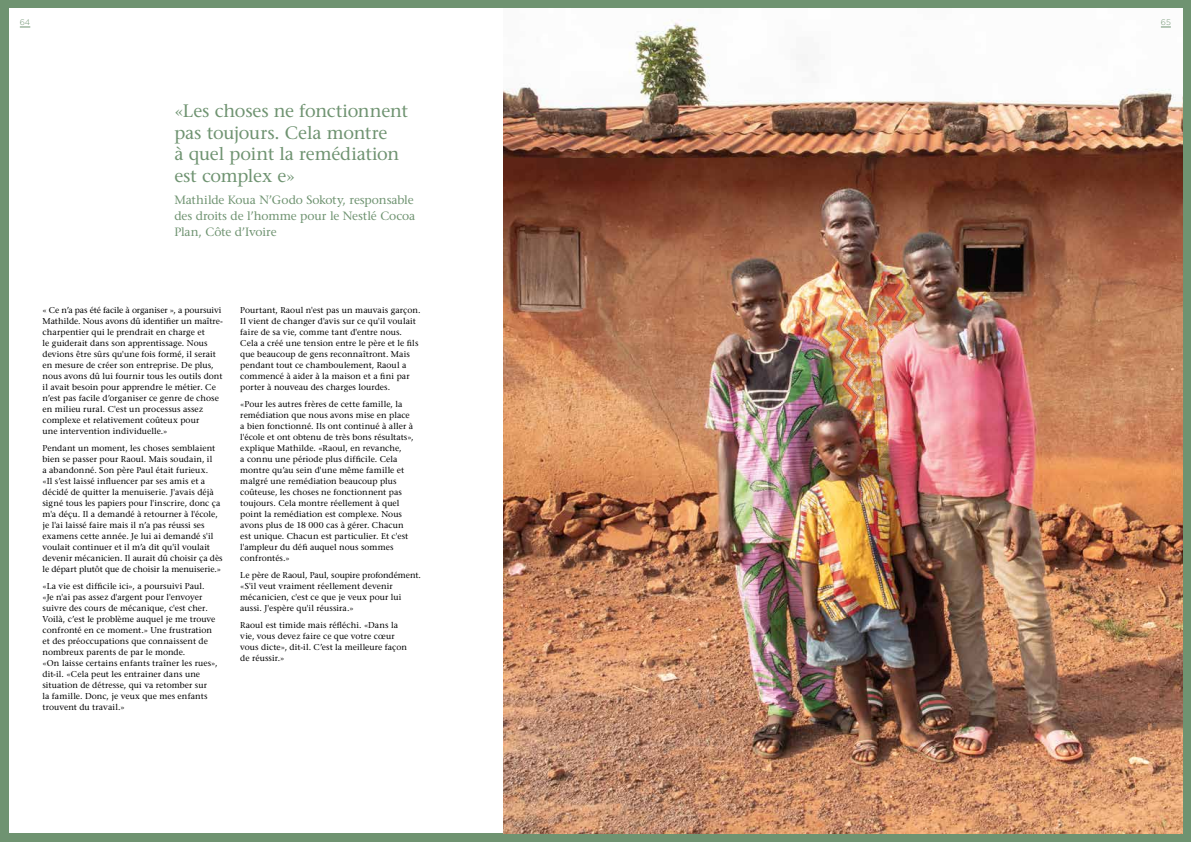
<style>
.page{position:relative;width:1191px;height:842px;background:#fff}
.page>*{position:absolute;margin:0;border:0;box-sizing:border-box;transform-origin:0 0}
.t1{font:500 18px/21.6px "Stone Serif Std";letter-spacing:-.015em;color:#6f9371}
.t2{font:500 12px/16px "Stone Serif Std";letter-spacing:-.01em;color:#6f9371}
.t3{font:500 8.5px/11px "Stone Serif Std";letter-spacing:.005em;color:#000}
.t4{font:300 8px "Gotham";color:#6f9371}
</style>
<div class="page">
<div style="left:0;top:0;width:595px;height:842px;background:#6f9371"></div>
<svg style="left:595px;top:0;width:596px;height:842px;background:#7a9674"></svg>
<div style="left:9px;top:9px;width:586px;height:824px;background:#fff"></div>
<img style="left:504px;top:9px;width:678px;height:824px">
<p class="t4" style="left:20px;top:18px;width:12px">64</p>
<p class="t4" style="left:1160px;top:18px;width:11px">65</p>
<h1 class="t1" style="left:174px;top:100px;width:235px">«Les choses ne fonctionnent pas toujours. Cela montre<br>à quel point la remédiation est complex e»</h1>
<h2 class="t2" style="left:174px;top:192px;width:242px">Mathilde Koua N’Godo Sokoty, responsable des droits de l’homme pour le Nestlé Cocoa<br>Plan, Côte d’Ivoire</h2>
<p class="t3" style="left:43px;top:305px;width:182px">« Ce n’a pas été facile à organiser », a poursuivi Mathilde. Nous avons dû identifier un maître&shy;charpentier qui le prendrait en charge et<br>le guiderait dans son apprentissage. Nous devions être sûrs qu'une fois formé, il serait en mesure de créer son entreprise. De plus, nous avons dû lui fournir tous les outils dont il avait besoin pour apprendre le métier. Ce n’est pas facile d’organiser ce genre de chose en milieu rural. C'est un processus assez complexe et relativement coûteux pour<br>une intervention individuelle.»</p>
<p class="t3" style="left:43px;top:443px;width:182px">Pendant un moment, les choses semblaient bien se passer pour Raoul. Mais soudain, il<br>a abandonné. Son père Paul était furieux.<br>«Il s’est laissé influencer par ses amis et a décidé de quitter la menuiserie. J'avais déjà signé tous les papiers pour l'inscrire, donc ça m'a déçu. Il a demandé à retourner à l'école, je l'ai laissé faire mais il n’a pas réussi ses examens cette année. Je lui ai demandé s'il voulait continuer et il m’a dit qu'il voulait devenir mécanicien. Il aurait dû choisir ça dès le départ plutôt que de choisir la menuiserie.»</p>
<p class="t3" style="left:43px;top:581px;width:176px">«La vie est difficile ici», a poursuivi Paul. «Je n'ai pas assez d'argent pour l'envoyer suivre des cours de mécanique, c'est cher.<br>Voilà, c’est le problème auquel je me trouve confronté en ce moment.» Une frustration et des préoccupations que connaissent de nombreux parents de par le monde.<br>«On laisse certains enfants traîner les rues», dit-il. «Cela peut les entrainer dans une situation de détresse, qui va retomber sur<br>la famille. Donc, je veux que mes enfants trouvent du travail.»</p>
<p class="t3" style="left:240px;top:305px;width:182px">Pourtant, Raoul n'est pas un mauvais garçon.<br>Il vient de changer d'avis sur ce qu'il voulait faire de sa vie, comme tant d'entre nous.<br>Cela a créé une tension entre le père et le fils que beaucoup de gens reconnaîtront. Mais pendant tout ce chamboulement, Raoul a commencé à aider à la maison et a fini par porter à nouveau des charges lourdes.</p>
<p class="t3" style="left:240px;top:399px;width:175px">«Pour les autres frères de cette famille, la remédiation que nous avons mise en place a bien fonctionné. Ils ont continué à aller à l'école et ont obtenu de très bons résultats», explique Mathilde. «Raoul, en revanche,<br>a connu une période plus difficile. Cela montre qu’au sein d'une même famille et malgré une remédiation beaucoup plus coûteuse, les choses ne fonctionnent pas toujours. Cela montre réellement à quel point la remédiation est complexe. Nous avons plus de 18 000 cas à gérer. Chacun est unique. Chacun est particulier. Et c'est l'ampleur du défi auquel nous sommes confrontés.»</p>
<p class="t3" style="left:240px;top:570px;width:182px">Le père de Raoul, Paul, soupire profondément. «S'il veut vraiment réellement devenir mécanicien, c'est ce que je veux pour lui aussi. J'espère qu'il réussira.»</p>
<p class="t3" style="left:240px;top:620px;width:168px">Raoul est timide mais réfléchi. «Dans la vie, vous devez faire ce que votre cœur vous dicte», dit-il. C’est la meilleure façon de réussir.»</p>
</div>
